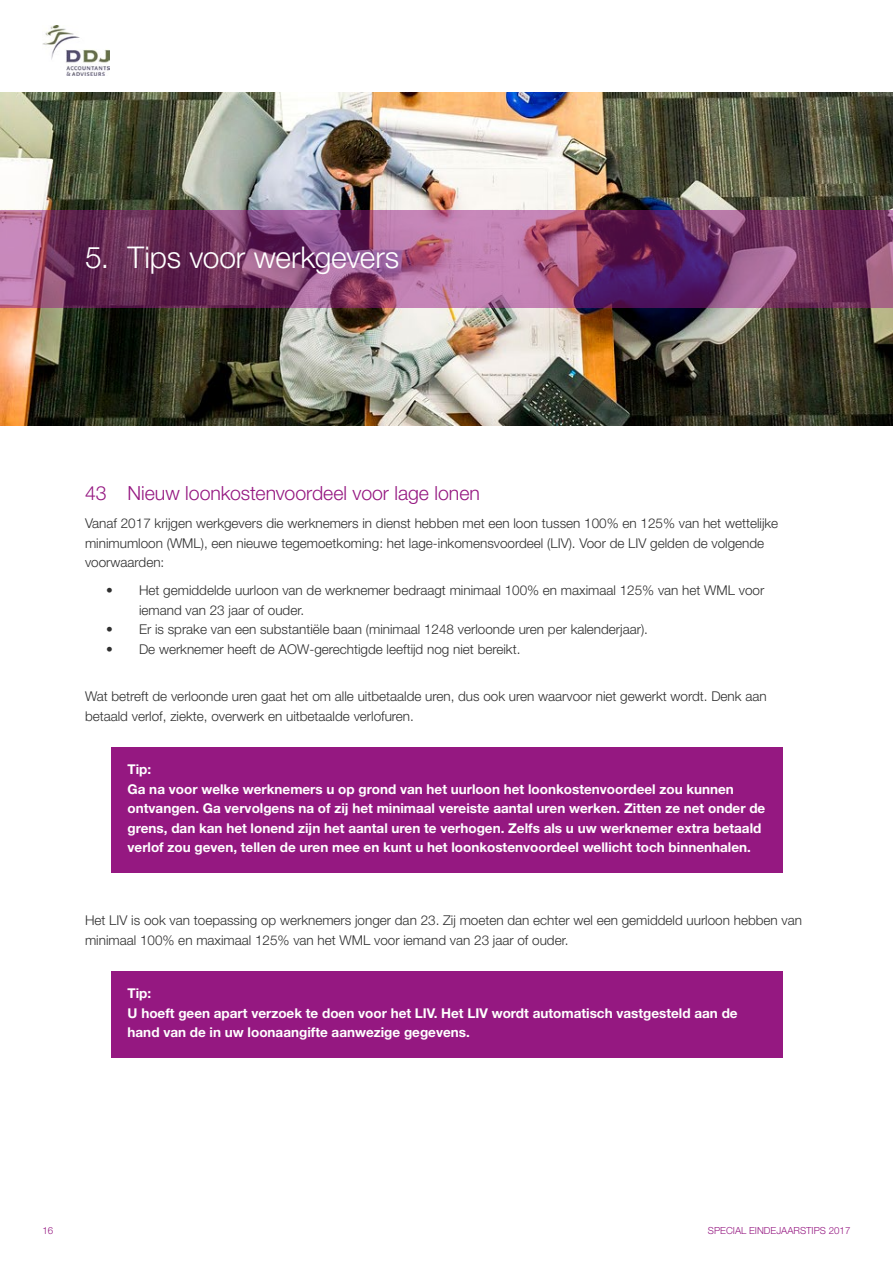
<style>
.page{position:relative;width:893px;height:1263px;background:#fff}
.page>*{position:absolute;margin:0;border:0;box-sizing:border-box;transform-origin:0 0}
.t1{font:300 30px "Helvetica Neue LT Std";letter-spacing:-.005em;color:#fff}
.t2{font:300 19.5px "Helvetica Neue LT Std";color:#951881}
.t3{font:300 13.5px/19.5px "Helvetica Neue LT Std";color:#2f2f2f}
.t4{font:700 13.5px/19.5px "Helvetica Neue LT Std";color:#fff}
.t5{font:300 9.75px "Helvetica Neue LT Std";color:#951881}
</style>
<div class="page">
<img style="left:0;top:92px;width:893px;height:333px">
<svg style="left:0;top:210px;width:893px;height:98px;background:#854675"></svg>
<img style="left:43px;top:25px;width:67px;height:51px">
<div style="left:111px;top:747px;width:671px;height:126px;background:#951881"></div>
<div style="left:111px;top:971px;width:671px;height:87px;background:#951881"></div>
<h1 class="t1" style="left:85px;top:239px;width:316px">5. Tips voor werkgevers</h1>
<h2 class="t2" style="left:85px;top:481px;width:396px">43 Nieuw loonkostenvoordeel voor lage lonen</h2>
<p class="t3" style="left:85px;top:513px;width:695px">Vanaf 2017 krijgen werkgevers die werknemers in dienst hebben met een loon tussen 100% en 125% van het wettelijke minimumloon (WML), een nieuwe tegemoetkoming: het lage-inkomensvoordeel (LIV). Voor de LIV gelden de volgende voorwaarden:</p>
<p class="t3" style="left:139px;top:580px;width:627px;text-indent:-33px">• Het gemiddelde uurloon van de werknemer bedraagt minimaal 100% en maximaal 125% van het WML voor iemand van 23 jaar of ouder.</p>
<p class="t3" style="left:106px;top:619px;width:543px">• Er is sprake van een substantiële baan (minimaal 1248 verloonde uren per kalenderjaar).</p>
<p class="t3" style="left:106px;top:639px;width:416px">• De werknemer heeft de AOW-gerechtigde leeftijd nog niet bereikt.</p>
<p class="t3" style="left:85px;top:686px;width:683px">Wat betreft de verloonde uren gaat het om alle uitbetaalde uren, dus ook uren waarvoor niet gewerkt wordt. Denk aan betaald verlof, ziekte, overwerk en uitbetaalde verlofuren.</p>
<p class="t4" style="left:128px;top:759px;width:639px">Tip:<br>Ga na voor welke werknemers u op grond van het uurloon het loonkostenvoordeel zou kunnen ontvangen. Ga vervolgens na of zij het minimaal vereiste aantal uren werken. Zitten ze net onder de grens, dan kan het lonend zijn het aantal uren te verhogen. Zelfs als u uw werknemer extra betaald verlof zou geven, tellen de uren mee en kunt u het loonkostenvoordeel wellicht toch binnenhalen.</p>
<p class="t3" style="left:85px;top:910px;width:718px">Het LIV is ook van toepassing op werknemers jonger dan 23. Zij moeten dan echter wel een gemiddeld uurloon hebben van minimaal 100% en maximaal 125% van het WML voor iemand van 23 jaar of ouder.</p>
<p class="t4" style="left:128px;top:983px;width:612px">Tip:<br>U hoeft geen apart verzoek te doen voor het LIV. Het LIV wordt automatisch vastgesteld aan de hand van de in uw loonaangifte aanwezige gegevens.</p>
<p class="t5" style="left:43px;top:1224px;width:12px">16</p>
<p class="t5" style="left:708px;top:1224px;width:144px">SPECIAL EINDEJAARSTIPS 2017</p>
</div>
